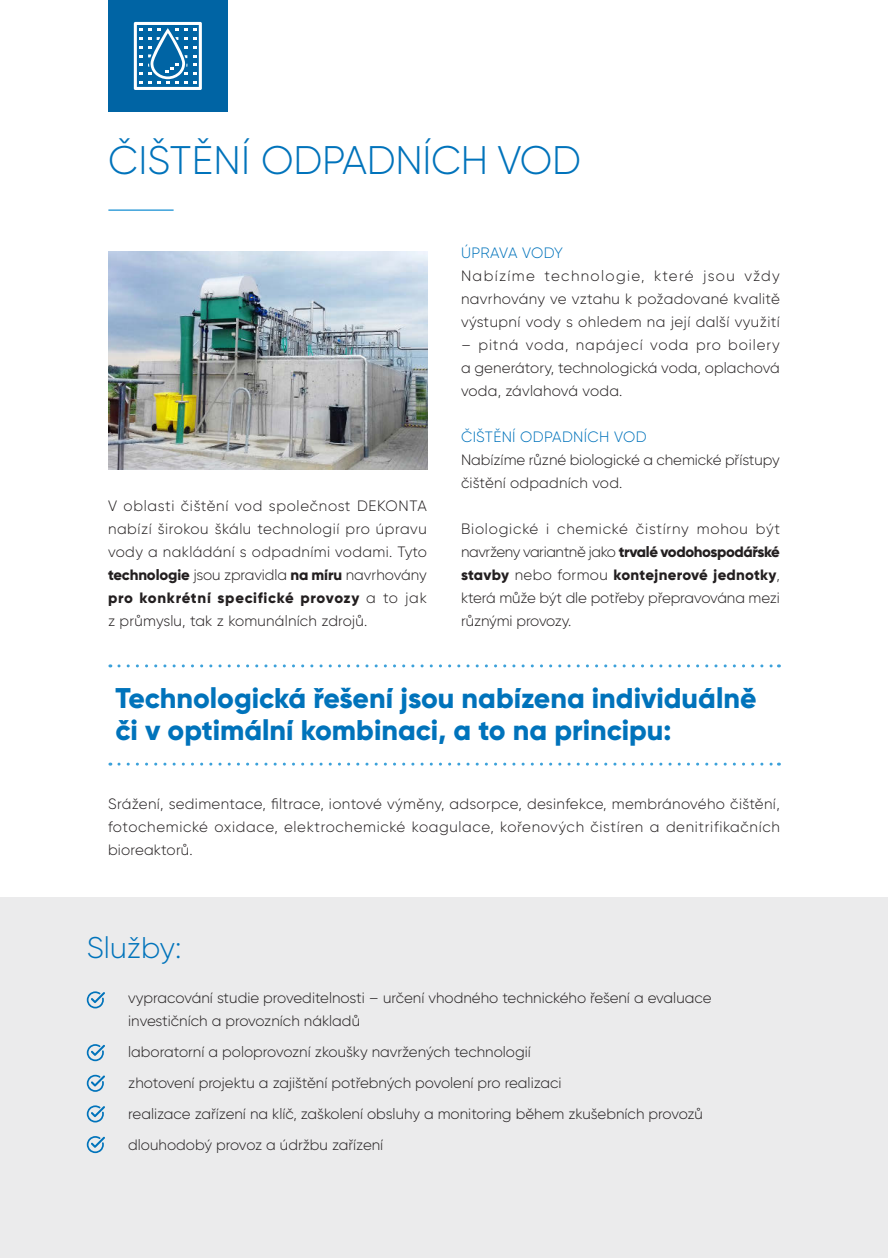
<style>
.page{position:relative;width:888px;height:1258px;background:#fff}
.page>*{position:absolute;margin:0;border:0;box-sizing:border-box;transform-origin:0 0}
.t1{font:300 39.9px "Gilroy";letter-spacing:-.01em;color:#0073bb}
.t2{font:300 29.85px "Gilroy";color:#0073bb}
.t3{font:800 28.5px/31.5px "Gilroy";color:#0073bb}
.t4{font:300 15px/23px "Gilroy";color:#231f20;text-align:justify}
.t5{font:300 15px "Gilroy";letter-spacing:.025em;color:#0073bb}
.s1{font-weight:800}
</style>
<div class="page">
<div style="left:0;top:897px;width:888px;height:361px;background:#ebebec"></div>
<hr style="left:108px;top:209px;width:66px;height:2px;background:#3ca1da">
<svg style="left:87px;top:991px;width:18px;height:17px"></svg>
<svg style="left:87px;top:1044px;width:18px;height:17px"></svg>
<svg style="left:87px;top:1075px;width:18px;height:17px"></svg>
<svg style="left:87px;top:1105px;width:18px;height:17px"></svg>
<svg style="left:87px;top:1136px;width:18px;height:17px"></svg>
<div style="left:108px;top:0;width:120px;height:112px;background:#0064a4"></div>
<svg style="left:134px;top:22px;width:68px;height:68px"></svg>
<img style="left:108px;top:251px;width:319px;height:218px">
<svg style="left:119px;top:664px;width:660px;height:3px"></svg>
<svg style="left:119px;top:763px;width:660px;height:3px"></svg>
<p class="t1" style="left:108px;top:136px;width:474px">ČIŠTĚNÍ ODPADNÍCH VOD</p>
<p class="t4" style="left:108px;top:494px;width:321px">V oblasti čištění vod společnost DEKONTA nabízí širokou škálu technologií pro úpravu vody a nakládání s odpadními vodami. Tyto <span class="s1">technologie</span> jsou zpravidla <span class="s1">na míru</span> navrhovány <span class="s1">pro konkrétní specifické provozy</span> a to jak z průmyslu, tak z komunálních zdrojů.</p>
<p class="t5" style="left:461px;top:244px;width:103px">ÚPRAVA VODY</p>
<p class="t4" style="left:461px;top:264px;width:320px">Nabízíme technologie, které jsou vždy navrhovány ve vztahu k požadované kvalitě výstupní vody s ohledem na její další využití</p>
<p class="t4" style="left:461px;top:333px;width:320px">– pitná voda, napájecí voda pro boilery a generátory, technologická voda, oplachová voda, závlahová voda.</p>
<p class="t5" style="left:461px;top:427px;width:187px">ČIŠTĚNÍ ODPADNÍCH VOD</p>
<p class="t4" style="left:461px;top:448px;width:320px">Nabízíme různé biologické a chemické přístupy čištění odpadních vod.</p>
<p class="t4" style="left:461px;top:517px;width:321px">Biologické i chemické čistírny mohou být navrženy variantně jako <span class="s1">trvalé vodohospodářské stavby</span> nebo formou <span class="s1">kontejnerové jednotky</span>, která může být dle potřeby přepravována mezi různými provozy.</p>
<p class="t3" style="left:116px;top:682px;width:642px">Technologická řešení jsou nabízena individuálně či v optimální kombinaci, a to na principu:</p>
<p class="t4" style="left:108px;top:792px;width:673px">Srážení, sedimentace, filtrace, iontové výměny, adsorpce, desinfekce, membránového čištění, fotochemické oxidace, elektrochemické koagulace, kořenových čistíren a denitrifikačních bioreaktorů.</p>
<p class="t2" style="left:87px;top:929px;width:96px">Služby:</p>
<p class="t4" style="left:128px;top:987px;width:585px;line-height:22.5px">vypracování studie proveditelnosti – určení vhodného technického řešení a evaluace investičních a provozních nákladů</p>
<p class="t4" style="left:128px;top:1040px;width:404px">laboratorní a poloprovozní zkoušky navržených technologií</p>
<p class="t4" style="left:128px;top:1071px;width:435px">zhotovení projektu a zajištění potřebných povolení pro realizaci</p>
<p class="t4" style="left:128px;top:1102px;width:576px">realizace zařízení na klíč, zaškolení obsluhy a monitoring během zkušebních provozů</p>
<p class="t4" style="left:128px;top:1133px;width:257px">dlouhodobý provoz a údržbu zařízení</p>
</div>
